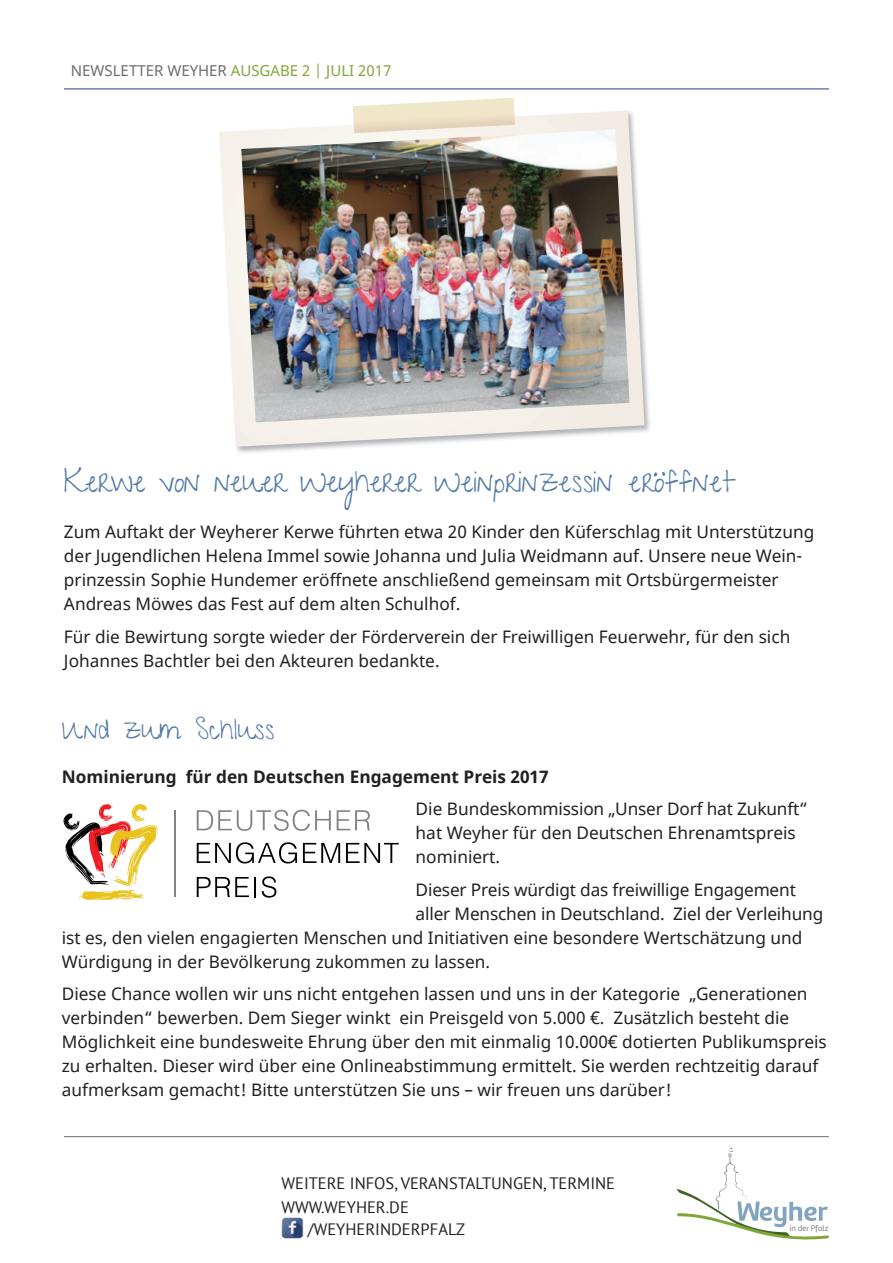
<style>
.page{position:relative;width:893px;height:1263px;background:#fff}
.page>*{position:absolute;margin:0;border:0;box-sizing:border-box;transform-origin:0 0}
.t1{font:30px "Give You Glory";color:#537ba6}
.t2{font:27px "Give You Glory";color:#537ba6}
.t3{font:17.25px/24px "Noto Sans";color:#231f20}
.t4{font:700 17.25px "Noto Sans";color:#231f20}
.t5{font:16.5px/24px "PT Sans";color:#231f20}
.t6{font:15px "Noto Sans";color:#82a53b}
.t7{font:8.25px "Marine UP";color:#808285}
.s1{color:#6c6d70}
</style>
<div class="page">
<hr style="left:64px;top:89px;width:765px;height:1px;background:#253f8e">
<svg style="left:677px;top:1144px;width:152px;height:96px"></svg>
<img style="left:281px;top:1217px;width:22px;height:22px">
<img style="left:281px;top:1223px;width:22px;height:14px">
<hr style="left:64px;top:1136px;width:765px;height:1px;background:#6c6d70">
<img style="left:236px;top:322px;width:414px;height:131px">
<svg style="left:220px;top:111px;width:424px;height:336px"></svg>
<svg style="left:353px;top:98px;width:162px;height:31px;background:#efe5ce"></svg>
<img style="left:241px;top:129px;width:388px;height:293px">
<hr style="left:174px;top:810px;width:1px;height:87px;background:#808285">
<svg style="left:197px;top:810px;width:134px;height:21px"></svg>
<svg style="left:337px;top:810px;width:33px;height:20px"></svg>
<svg style="left:197px;top:842px;width:100px;height:21px"></svg>
<svg style="left:303px;top:843px;width:37px;height:20px"></svg>
<svg style="left:346px;top:843px;width:53px;height:20px"></svg>
<svg style="left:197px;top:877px;width:52px;height:20px"></svg>
<hr style="left:254px;top:877px;width:2px;height:20px;background:#000002">
<svg style="left:262px;top:876px;width:14px;height:21px"></svg>
<svg style="left:63px;top:804px;width:95px;height:96px"></svg>
<p class="t6" style="left:71px;top:60px;width:322px"><span class="s1">NEWSLETTER WEYHER</span> AUSGABE 2 | JULI 2017</p>
<h1 class="t1" style="left:64px;top:464px;width:674px">Kerwe von neuer Weyherer Weinprinzessin eröffnet</h1>
<p class="t3" style="left:64px;top:520px;width:752px">Zum Auftakt der Weyherer Kerwe führten etwa 20 Kinder den Küferschlag mit Unterstützung der Jugendlichen Helena Immel sowie Johanna und Julia Weidmann auf. Unsere neue Wein&shy;prinzessin Sophie Hundemer eröffnete anschließend gemeinsam mit Ortsbürgermeister Andreas Möwes das Fest auf dem alten Schulhof.</p>
<p class="t3" style="left:64px;top:625px;width:728px">Für die Bewirtung sorgte wieder der Förderverein der Freiwilligen Feuerwehr, für den sich<br>Johannes Bachtler bei den Akteuren bedankte.</p>
<h2 class="t2" style="left:62px;top:714px;width:214px">Und zum Schluss</h2>
<p class="t4" style="left:62px;top:764px;width:488px">Nominierung für den Deutschen Engagement Preis 2017</p>
<p class="t3" style="left:416px;top:798px;width:394px">Die Bundeskommission „Unser Dorf hat Zukunft“ hat Weyher für den Deutschen Ehrenamtspreis nominiert.</p>
<p class="t3" style="left:416px;top:878px;width:382px">Dieser Preis würdigt das freiwillige Engagement</p>
<p class="t3" style="left:416px;top:902px;width:409px">aller Menschen in Deutschland. Ziel der Verleihung</p>
<p class="t3" style="left:62px;top:926px;width:742px">ist es, den vielen engagierten Menschen und Initiativen eine besondere Wertschätzung und</p>
<p class="t3" style="left:62px;top:950px;width:430px">Würdigung in der Bevölkerung zukommen zu lassen.</p>
<p class="t3" style="left:62px;top:983px;width:766px">Diese Chance wollen wir uns nicht entgehen lassen und uns in der Kategorie „Generationen verbinden“ bewerben. Dem Sieger winkt ein Preisgeld von 5.000 €. Zusätzlich besteht die Möglichkeit eine bundesweite Ehrung über den mit einmalig 10.000€ dotierten Publikumspreis zu erhalten. Dieser wird über eine Onlineabstimmung ermittelt. Sie werden rechtzeitig darauf aufmerksam gemacht! Bitte unterstützen Sie uns – wir freuen uns darüber!</p>
<p class="t5" style="left:281px;top:1170px;width:335px">WEITERE INFOS, VERANSTALTUNGEN, TERMINE<br>WWW.WEYHER.DE</p>
<p class="t5" style="left:308px;top:1216px;width:159px">/WEYHERINDERPFALZ</p>
<p class="t7" style="left:790px;top:1223px;width:40px">in der Pfalz</p>
</div>
